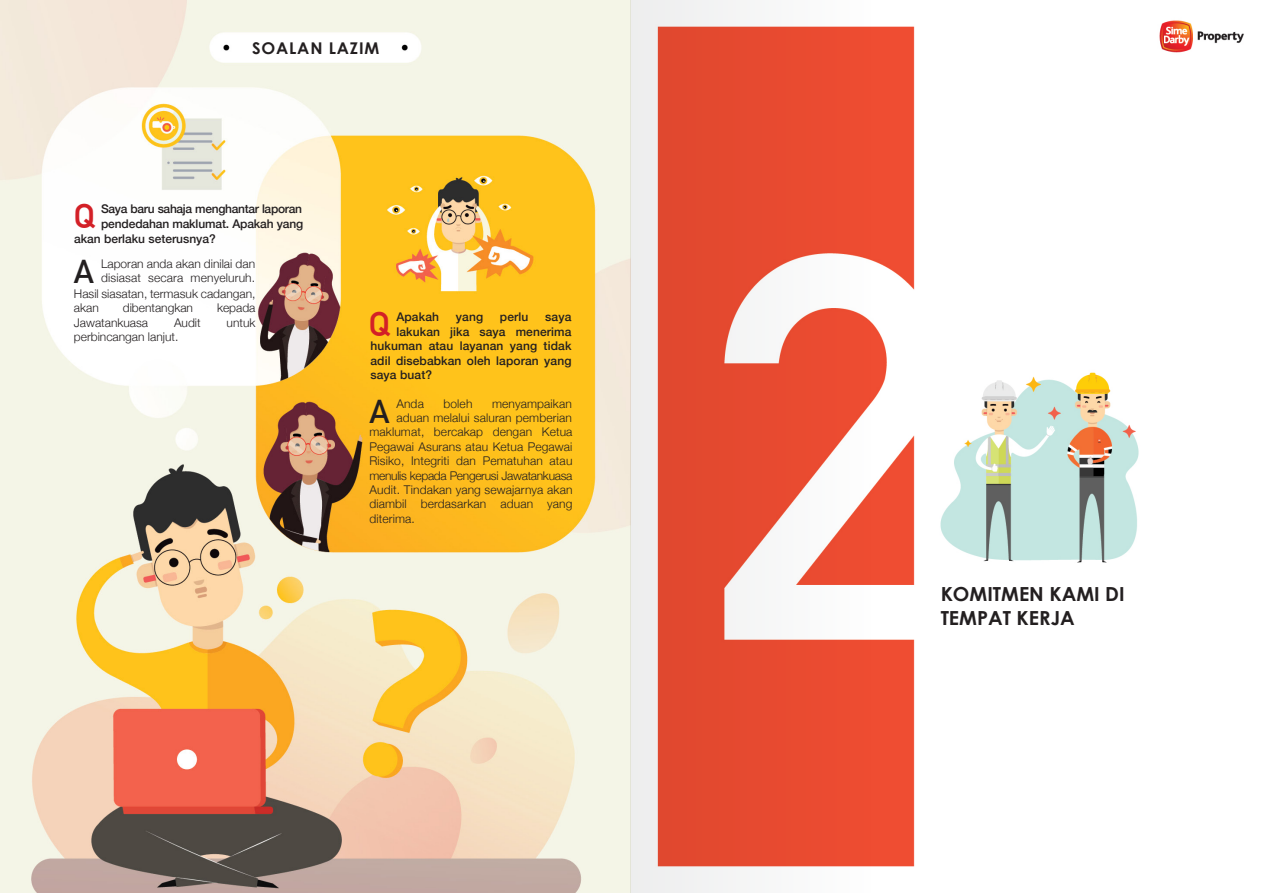
<style>
.page{position:relative;width:1263px;height:893px;background:#fff}
.page>*{position:absolute;margin:0;border:0;box-sizing:border-box;transform-origin:0 0}
.t1{font:700 33.75px "DIN Alternate";color:#d32027}
.t2{font:700 32.4px "DIN Alternate";color:#231f20}
.t3{font:700 19.35px/23.7px "Century Gothic";color:#231f20}
.t4{font:700 16.2px "Century Gothic";letter-spacing:.05em;color:#231f20}
.t5{font:300 12px/14.4px "Helvetica Neue";letter-spacing:.01em;color:#231f20}
.t6{font:500 12px/14.4px "Helvetica Neue";letter-spacing:.01em;color:#231f20;text-align:right}
.t7{font:500 12px/14.4px "Helvetica Neue";letter-spacing:-.025em;color:#231f20}
</style>
<div class="page">
<img style="left:0;top:0;width:1244px;height:893px">
<svg style="left:631px;top:0;width:271px;height:893px"></svg>
<h3 class="t4" style="left:252px;top:36px;width:129px">SOALAN LAZIM</h3>
<h1 class="t1" style="left:74px;top:191px;width:23px">Q</h1>
<p class="t7" style="left:101px;top:201px;width:204px">Saya baru sahaja menghantar laporan pendedahan maklumat. Apakah yang</p>
<p class="t6" style="left:74px;top:231px;width:143px">akan berlaku seterusnya?</p>
<p class="t5" style="left:101px;top:255px;width:156px">Laporan anda akan dinilai dan disiasat secara menyeluruh.</p>
<p class="t5" style="left:74px;top:285px;width:183px">Hasil siasatan, termasuk cadangan, akan</p>
<h2 class="t2" style="left:74px;top:247px;width:22px">A</h2>
<p class="t5" style="left:123px;top:300px;width:72px">dibentangkan</p>
<p class="t5" style="left:217px;top:300px;width:40px">kepada</p>
<p class="t5" style="left:74px;top:314px;width:76px">Jawatankuasa</p>
<p class="t5" style="left:174px;top:314px;width:28px">Audit</p>
<p class="t5" style="left:227px;top:314px;width:30px">untuk</p>
<p class="t5" style="left:74px;top:329px;width:106px">perbincangan lanjut.</p>
<h1 class="t1" style="left:369px;top:298px;width:23px">Q</h1>
<p class="t6" style="left:396px;top:309px;width:44px">Apakah</p>
<p class="t6" style="left:456px;top:309px;width:29px">yang</p>
<p class="t6" style="left:500px;top:309px;width:30px">perlu</p>
<p class="t6" style="left:396px;top:309px;width:177px">saya<br>lakukan jika saya menerima</p>
<p class="t6" style="left:370px;top:338px;width:203px;text-align:justify">hukuman atau layanan yang tidak adil disebabkan oleh laporan yang saya buat?</p>
<p class="t5" style="left:396px;top:395px;width:29px">Anda</p>
<p class="t5" style="left:443px;top:395px;width:30px">boleh</p>
<p class="t5" style="left:396px;top:395px;width:177px;text-align:right">menyampaikan<br>aduan melalui saluran pemberian</p>
<h2 class="t2" style="left:369px;top:387px;width:22px">A</h2>
<p class="t5" style="left:369px;top:424px;width:205px;text-align:justify">maklumat, bercakap dengan Ketua Pegawai Asurans atau Ketua Pegawai Risiko, Integriti dan Pematuhan atau menulis kepada Pengerusi Jawatankuasa Audit. Tindakan yang sewajarnya akan diambil berdasarkan aduan yang diterima.</p>
<h3 class="t3" style="left:941px;top:581px;width:185px">KOMITMEN KAMI DI<br>TEMPAT KERJA</h3>
</div>
